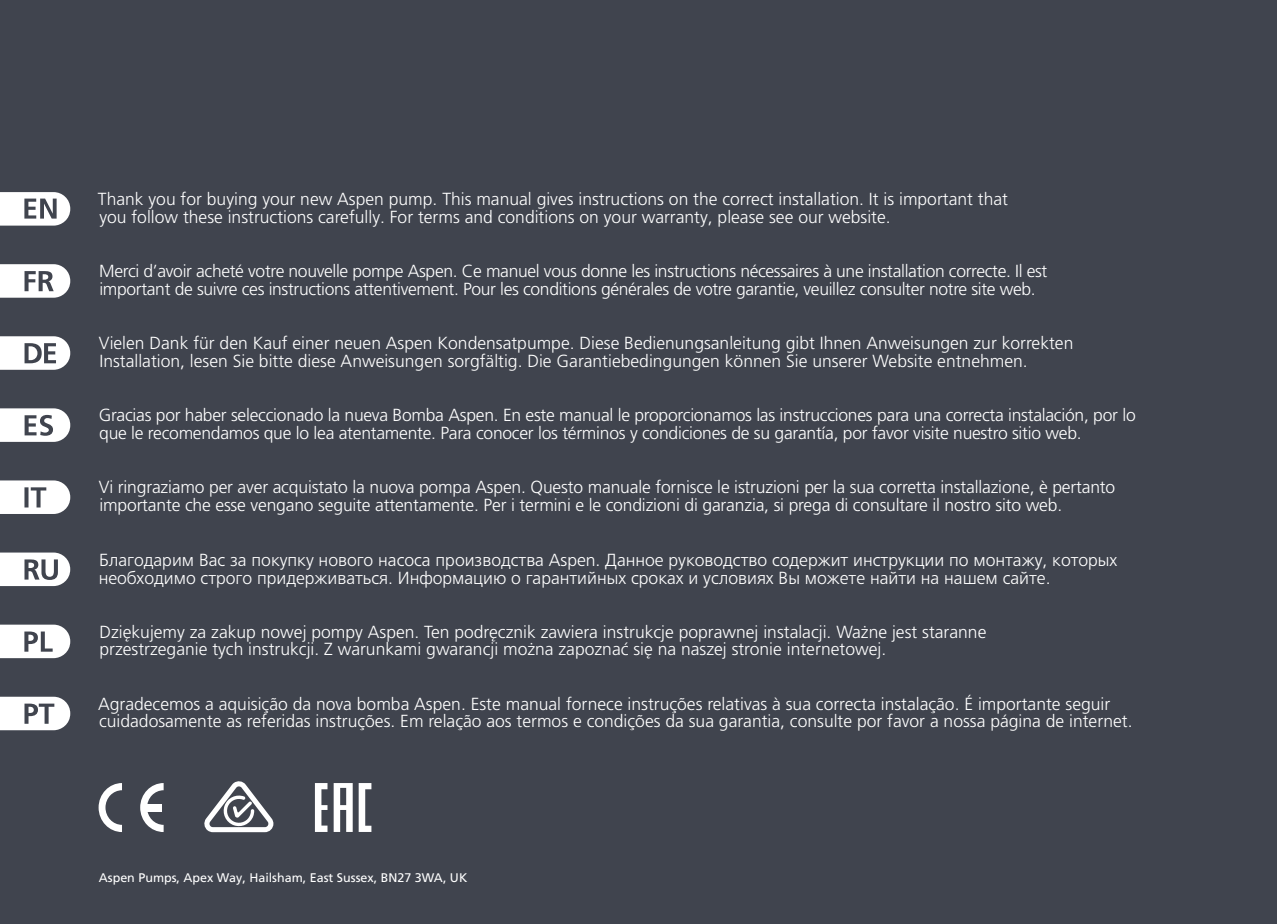
<style>
.page{position:relative;width:1278px;height:924px;background:#fff}
.page>*{position:absolute;margin:0;border:0;box-sizing:border-box;transform-origin:0 0}
.t1{font:300 17.5px/17.5px "Frutiger LT Pro";color:#fff}
.t2{font:300 17.5px/17.5px "Frutiger LT Pro";letter-spacing:-.02em;color:#fff}
.t3{font:300 17.5px/17.5px "Frutiger LTCYR";color:#fff}
.t4{font:12.5px "Frutiger LT Pro";color:#fff}
</style>
<div class="page">
<div style="left:0;top:0;width:1276px;height:924px;background:#40444e"></div>
<svg style="left:0;top:264px;width:70px;height:34px;background:#d9dadc"></svg>
<svg style="left:0;top:408px;width:70px;height:34px;background:#dbdcdd"></svg>
<svg style="left:0;top:336px;width:70px;height:34px"></svg>
<svg style="left:0;top:624px;width:70px;height:34px;background:#dddee0"></svg>
<svg style="left:0;top:696px;width:70px;height:34px;background:#dcddde"></svg>
<svg style="left:0;top:480px;width:70px;height:34px;background:#e3e3e5"></svg>
<svg style="left:0;top:552px;width:70px;height:34px"></svg>
<svg style="left:0;top:192px;width:70px;height:34px"></svg>
<svg style="left:99px;top:783px;width:23px;height:49px"></svg>
<svg style="left:140px;top:783px;width:24px;height:49px"></svg>
<div style="left:146px;top:804px;width:15px;height:8px;background:#fff"></div>
<svg style="left:359px;top:783px;width:12px;height:49px"></svg>
<svg style="left:315px;top:783px;width:12px;height:49px"></svg>
<svg style="left:334px;top:783px;width:19px;height:49px"></svg>
<svg style="left:204px;top:781px;width:69px;height:51px"></svg>
<p class="t1" style="left:98px;top:190px;width:911px">Thank you for buying your new Aspen pump. This manual gives instructions on the correct installation. It is important that you follow these instructions carefully. For terms and conditions on your warranty, please see our website.</p>
<p class="t2" style="left:99px;top:263px;width:949px">Merci d’avoir acheté votre nouvelle pompe Aspen. Ce manuel vous donne les instructions nécessaires à une installation correcte. Il est important de suivre ces instructions attentivement. Pour les conditions générales de votre garantie, veuillez consulter notre site web.</p>
<p class="t1" style="left:99px;top:335px;width:976px">Vielen Dank für den Kauf einer neuen Aspen Kondensatpumpe. Diese Bedienungsanleitung gibt Ihnen Anweisungen zur korrekten<br>Installation, lesen Sie bitte diese Anweisungen sorgfältig. Die Garantiebedingungen können Sie unserer Website entnehmen.</p>
<p class="t1" style="left:99px;top:407px;width:1038px">Gracias por haber seleccionado la nueva Bomba Aspen. En este manual le proporcionamos las instrucciones para una correcta instalación, por lo que le recomendamos que lo lea atentamente. Para conocer los términos y condiciones de su garantía, por favor visite nuestro sitio web.</p>
<p class="t1" style="left:99px;top:479px;width:1018px">Vi ringraziamo per aver acquistato la nuova pompa Aspen. Questo manuale fornisce le istruzioni per la sua corretta installazione, è pertanto importante che esse vengano seguite attentamente. Per i termini e le condizioni di garanzia, si prega di consultare il nostro sito web.</p>
<p class="t3" style="left:99px;top:551px;width:1020px">Благодарим Вас за покупку нового насоса производства Aspen. Данное руководство содержит инструкции по монтажу, которых необходимо строго придерживаться. Информацию о гарантийных сроках и условиях Вы можете найти на нашем сайте.</p>
<p class="t1" style="left:99px;top:623px;width:888px">Dziękujemy za zakup nowej pompy Aspen. Ten podręcznik zawiera instrukcje poprawnej instalacji. Ważne jest staranne przestrzeganie tych instrukcji. Z warunkami gwarancji można zapoznać się na naszej stronie internetowej.</p>
<p class="t1" style="left:98px;top:695px;width:1036px">Agradecemos a aquisição da nova bomba Aspen. Este manual fornece instruções relativas à sua correcta instalação. É importante seguir cuidadosamente as referidas instruções. Em relação aos termos e condições da sua garantia, consulte por favor a nossa página de internet.</p>
<p class="t4" style="left:99px;top:870px;width:370px">Aspen Pumps, Apex Way, Hailsham, East Sussex, BN27 3WA, UK</p>
</div>
